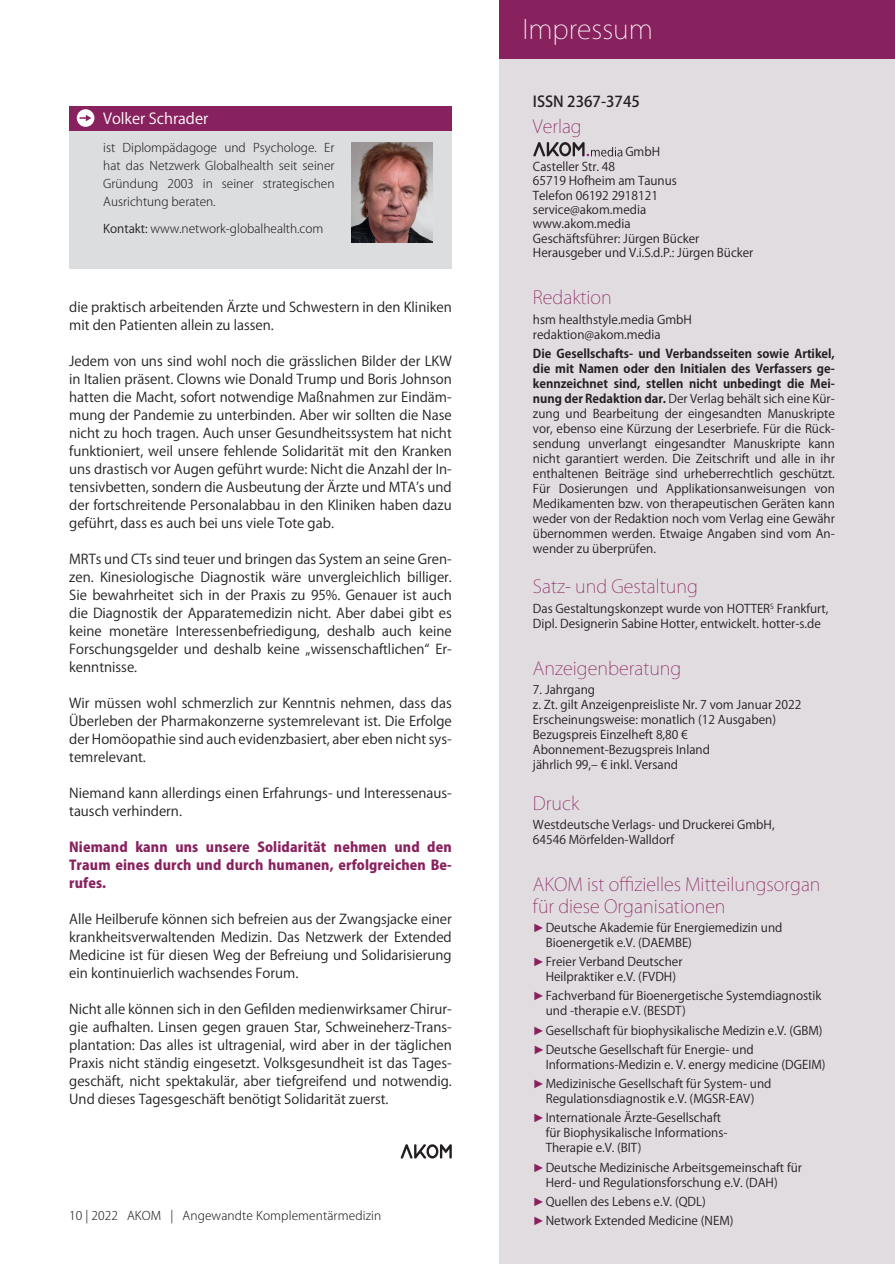
<style>
.page{position:relative;width:895px;height:1264px;background:#fff}
.page>*{position:absolute;margin:0;border:0;box-sizing:border-box;transform-origin:0 0}
.t1{font:200 26.55px "Koz Go Pr 6 N";color:#fff}
.t2{font:200 18px/21.6px "Koz Go Pr 6 N";color:#88225f}
.t3{font:15px "Koz Go Pr 6 N";color:#fff}
.t4{font:500 15px "Koz Go Pr 6 N";color:#231f20}
.t5{font:13.5px/18px "Koz Go Pr 6 N";color:#231f20;text-align:justify}
.t6{font:800 13.5px/18px "Koz Go Pr 6 N";letter-spacing:.01em;color:#88225f;text-align:justify}
.t7{font:12px/15px "Koz Go Pr 6 N";color:#231f20}
.t8{font:300 12px/18px "Koz Go Pr 6 N";color:#231f20;text-align:justify}
.s1{font-weight:400}
.s2{font-weight:700}
.s3{font-family:"Arial";color:#88225f}
</style>
<div class="page">
<svg style="left:400px;top:1144px;width:51px;height:14px"></svg>
<div style="left:69px;top:130px;width:382px;height:139px;background:#dcdddf"></div>
<div style="left:69px;top:106px;width:382px;height:24px;background:#88225f"></div>
<img style="left:351px;top:143px;width:81px;height:100px">
<svg style="left:77px;top:109px;width:17px;height:18px"></svg>
<div style="left:498px;top:58px;width:396px;height:1206px;background:#e1dce0"></div>
<div style="left:498px;top:0;width:396px;height:59px;background:#88225f"></div>
<svg style="left:533px;top:142px;width:89px;height:15px"></svg>
<p class="t3" style="left:103px;top:110px;width:106px">Volker Schrader</p>
<p class="t8" style="left:103px;top:139px;width:233px">ist Diplompädagoge und Psychologe. Er hat das Netzwerk Globalhealth seit seiner Gründung 2003 in seiner strategischen Ausrichtung beraten.</p>
<p class="t8" style="left:103px;top:220px;width:222px"><span class="s1">Kontakt:</span> www.network-globalhealth.com</p>
<p class="t5" style="left:69px;top:299px;width:384px">die praktisch arbeitenden Ärzte und Schwestern in den Kliniken mit den Patienten allein zu lassen.</p>
<p class="t5" style="left:69px;top:353px;width:384px">Jedem von uns sind wohl noch die grässlichen Bilder der LKW in Italien präsent. Clowns wie Donald Trump und Boris Johnson hatten die Macht, sofort notwendige Maßnahmen zur Eindäm&shy;mung der Pandemie zu unterbinden. Aber wir sollten die Nase nicht zu hoch tragen. Auch unser Gesundheitssystem hat nicht funktioniert, weil unsere fehlende Solidarität mit den Kranken uns drastisch vor Augen geführt wurde: Nicht die Anzahl der In&shy;tensivbetten, sondern die Ausbeutung der Ärzte und MTA’s und der fortschreitende Personalabbau in den Kliniken haben dazu geführt, dass es auch bei uns viele Tote gab.</p>
<p class="t5" style="left:69px;top:551px;width:384px">MRTs und CTs sind teuer und bringen das System an seine Gren&shy;zen. Kinesiologische Diagnostik wäre unvergleichlich billiger.<br>Sie bewahrheitet sich in der Praxis zu 95%. Genauer ist auch die Diagnostik der Apparatemedizin nicht. Aber dabei gibt es keine monetäre Interessenbefriedigung, deshalb auch keine Forschungsgelder und deshalb keine „wissenschaftlichen“ Er&shy;kenntnisse.</p>
<p class="t5" style="left:69px;top:695px;width:384px">Wir müssen wohl schmerzlich zur Kenntnis nehmen, dass das Überleben der Pharmakonzerne systemrelevant ist. Die Erfolge der Homöopathie sind auch evidenzbasiert, aber eben nicht sys&shy;temrelevant.</p>
<p class="t5" style="left:69px;top:785px;width:384px">Niemand kann allerdings einen Erfahrungs- und Interessenaus&shy;tausch verhindern.</p>
<p class="t6" style="left:69px;top:839px;width:384px">Niemand kann uns unsere Solidarität nehmen und den Traum eines durch und durch humanen, erfolgreichen Be&shy;rufes.</p>
<p class="t5" style="left:69px;top:910px;width:384px">Alle Heilberufe können sich befreien aus der Zwangsjacke einer krankheitsverwaltenden Medizin. Das Netzwerk der Extended Medicine ist für diesen Weg der Befreiung und Solidarisierung ein kontinuierlich wachsendes Forum.</p>
<p class="t5" style="left:69px;top:1000px;width:384px">Nicht alle können sich in den Gefilden medienwirksamer Chirur&shy;gie aufhalten. Linsen gegen grauen Star, Schweineherz-Trans&shy;plantation: Das alles ist ultragenial, wird aber in der täglichen Praxis nicht ständig eingesetzt. Volksgesundheit ist das Tages&shy;geschäft, nicht spektakulär, aber tiefgreifend und notwendig.<br>Und dieses Tagesgeschäft benötigt Solidarität zuerst.</p>
<p class="t8" style="left:69px;top:1207px;width:313px">10 | 2022 AKOM | Angewandte Komplementärmedizin</p>
<h1 class="t1" style="left:522px;top:14px;width:132px">Impressum</h1>
<p class="t4" style="left:532px;top:93px;width:108px">ISSN 2367-3745</p>
<h2 class="t2" style="left:532px;top:116px;width:50px">Verlag</h2>
<p class="t7" style="left:625px;top:145px;width:36px">GmbH</p>
<p class="t7" style="left:532px;top:159px;width:222px;line-height:14.4px">Casteller Str. 48<br>65719 Hofheim am Taunus<br>Telefon 06192 2918121 service@akom.media<br>www.akom.media<br>Geschäftsführer: Jürgen Bücker<br>Herausgeber und V.i.S.d.P.: Jürgen Bücker</p>
<h2 class="t2" style="left:532px;top:287px;width:80px">Redaktion</h2>
<p class="t7" style="left:532px;top:312px;width:160px">hsm healthstyle.media GmbH redaktion@akom.media</p>
<p class="t7" style="left:532px;top:346px;width:303px;text-align:justify"><span class="s2">Die Gesellschafts- und Verbandsseiten sowie Artikel, die mit Namen oder den Initialen des Verfassers ge&shy;kennzeichnet sind, stellen nicht unbedingt die Mei&shy;nung der Redaktion dar.</span> Der Verlag behält sich eine Kür&shy;zung und Bearbeitung der eingesandten Manuskripte vor, ebenso eine Kürzung der Leserbriefe. Für die Rück&shy;sendung unverlangt eingesandter Manuskripte kann nicht garantiert werden. Die Zeitschrift und alle in ihr enthaltenen Beiträge sind urheberrechtlich geschützt.<br>Für Dosierungen und Applikationsanweisungen von Medikamenten bzw. von therapeutischen Geräten kann weder von der Redaktion noch vom Verlag eine Gewähr übernommen werden. Etwaige Angaben sind vom An&shy;wender zu überprüfen.</p>
<h2 class="t2" style="left:532px;top:576px;width:166px">Satz- und Gestaltung</h2>
<p class="t7" style="left:532px;top:601px;width:297px">Das Gestaltungskonzept wurde von HOTTER<sup>S</sup> Frankfurt,<br>Dipl. Designerin Sabine Hotter, entwickelt. hotter-s.de</p>
<h2 class="t2" style="left:532px;top:658px;width:150px">Anzeigenberatung</h2>
<p class="t7" style="left:532px;top:682px;width:270px">7. Jahrgang<br>z. Zt. gilt Anzeigenpreisliste Nr. 7 vom Januar 2022<br>Erscheinungsweise: monatlich (12 Ausgaben)<br>Bezugspreis Einzelheft 8,80 € Abonnement-Bezugspreis Inland<br>jährlich 99,– € inkl. Versand</p>
<h2 class="t2" style="left:532px;top:792px;width:48px">Druck</h2>
<p class="t7" style="left:532px;top:817px;width:243px">Westdeutsche Verlags- und Druckerei GmbH,<br>64546 Mörfelden-Walldorf</p>
<h2 class="t2" style="left:532px;top:874px;width:289px">AKOM ist offizielles Mitteilungsorgan für diese Organisationen</h2>
<p class="t7" style="left:545px;top:920px;width:238px;text-indent:-13px"><span class="s3">►</span>Deutsche Akademie für Energiemedizin und<br>Bioenergetik e.V. (DAEMBE)</p>
<p class="t7" style="left:532px;top:954px;width:151px;text-align:center"><span class="s3">►</span>Freier Verband Deutscher<br>Heilpraktiker e.V. (FVDH)</p>
<p class="t7" style="left:545px;top:988px;width:277px;text-indent:-13px"><span class="s3">►</span>Fachverband für Bioenergetische Systemdiagnostik und -therapie e.V. (BESDT)</p>
<p class="t7" style="left:532px;top:1021px;width:291px;line-height:19.2px"><span class="s3">►</span>Gesellschaft für biophysikalische Medizin e.V. (GBM) <span class="s3">►</span>Deutsche Gesellschaft für Energie- und</p>
<p class="t7" style="left:532px;top:1055px;width:294px;line-height:19.2px;text-indent:13px">Informations-Medizin e. V. energy medicine (DGEIM) <span class="s3">►</span>Medizinische Gesellschaft für System- und</p>
<p class="t7" style="left:532px;top:1089px;width:223px;line-height:19.2px;text-indent:13px">Regulationsdiagnostik e.V. (MGSR-EAV) <span class="s3">►</span>Internationale Ärzte-Gesellschaft</p>
<p class="t7" style="left:545px;top:1125px;width:183px">für Biophysikalische Informations-<br>Therapie e.V. (BIT)</p>
<p class="t7" style="left:545px;top:1160px;width:257px;text-indent:-13px"><span class="s3">►</span>Deutsche Medizinische Arbeitsgemeinschaft für<br>Herd- und Regulationsforschung e.V. (DAH)</p>
<p class="t7" style="left:532px;top:1192px;width:202px;line-height:19.2px"><span class="s3">►</span>Quellen des Lebens e.V. (QDL) <span class="s3">►</span>Network Extended Medicine (NEM)</p>
</div>
